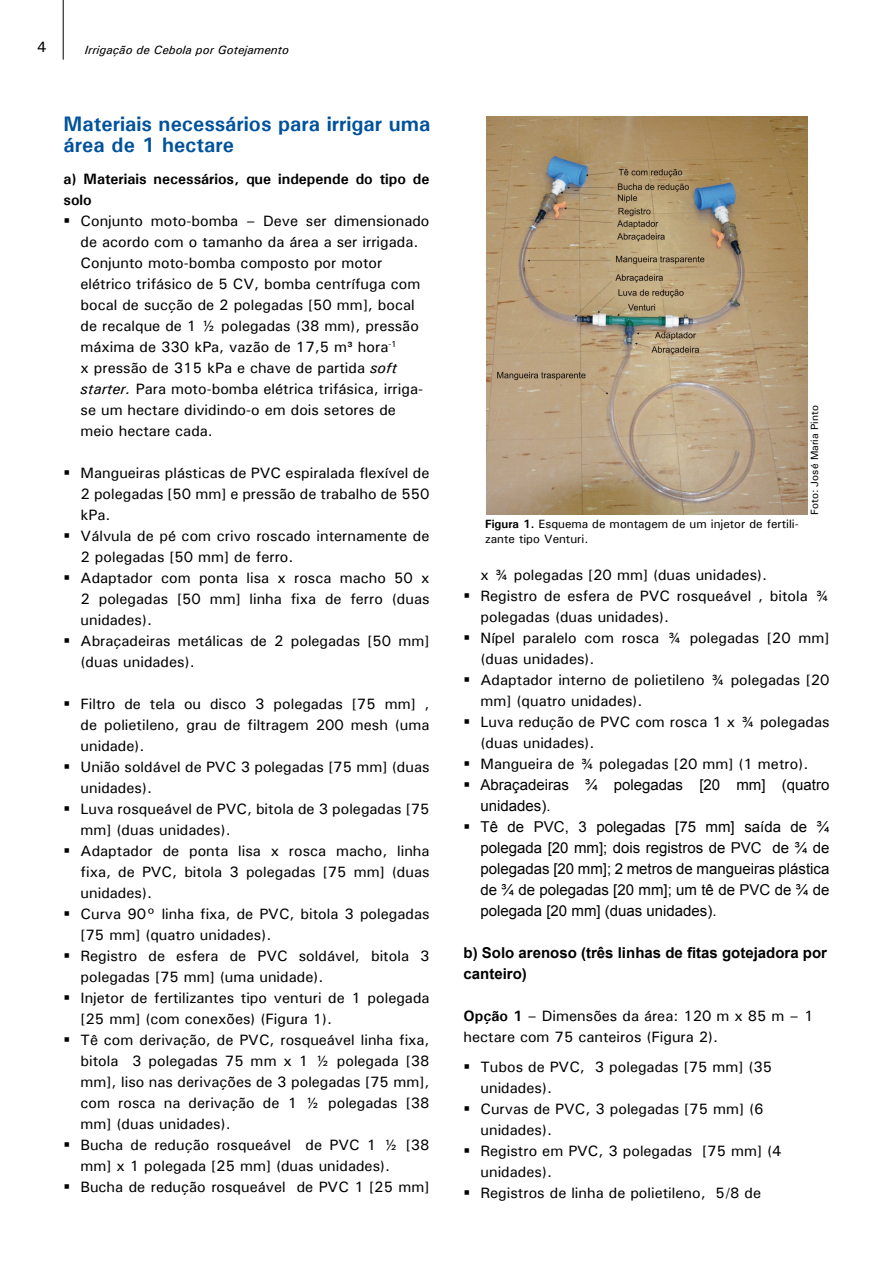
<style>
.page{position:relative;width:893px;height:1263px;background:#fff}
.page>*{position:absolute;margin:0;border:0;box-sizing:border-box;transform-origin:0 0}
.t1{font:700 21px/21px "Univers";color:#00529c}
.t2{font:500 15px/21px "Univers";color:#000}
.t3{font:15px/21px "Arial";color:#000}
.t4{font:700 15px/21px "Arial";color:#000}
.t5{font:700 15px/21px "Univers";color:#000}
.t6{font:500 12px/14.4px "Univers";color:#000}
.t7{font:italic 12px "Univers";color:#000}
.t8{font:500 10.5px "Univers";color:#000}
.s1{font-weight:400;font-style:italic}
.s2{font-weight:700}
</style>
<div class="page">
<hr style="left:63px;top:0;width:1px;height:60px;background:#000">
<img style="left:486px;top:117px;width:321px;height:398px">
<p class="t2" style="left:37px;top:38px;width:11px">4</p>
<p class="t7" style="left:85px;top:45px;width:206px">Irrigação de Cebola por Gotejamento</p>
<h1 class="t1" style="left:64px;top:115px;width:368px">Materiais necessários para irrigar uma área de 1 hectare</h1>
<p class="t5" style="left:64px;top:169px;width:367px">a) Materiais necessários, que independe do tipo de solo</p>
<p class="t2" style="left:81px;top:211px;width:350px;text-indent:-17px">▪ Conjunto moto-bomba – Deve ser dimensionado de acordo com o tamanho da área a ser irrigada.<br>Conjunto moto-bomba composto por motor elétrico trifásico de 5 CV, bomba centrífuga com bocal de sucção de 2 polegadas [50 mm], bocal de recalque de 1 ½ polegadas (38 mm), pressão máxima de 330 kPa, vazão de 17,5 m³ hora<sup>-1<br></sup>x pressão de 315 kPa e chave de partida <span class="s1">soft starter.</span> Para moto-bomba elétrica trifásica, irriga&shy;se um hectare dividindo-o em dois setores de meio hectare cada.</p>
<p class="t2" style="left:81px;top:463px;width:350px;text-align:justify;text-indent:-17px">▪ Mangueiras plásticas de PVC espiralada flexível de 2 polegadas [50 mm] e pressão de trabalho de 550 kPa.</p>
<p class="t2" style="left:81px;top:526px;width:350px;text-indent:-17px">▪ Válvula de pé com crivo roscado internamente de<br>2 polegadas [50 mm] de ferro.</p>
<p class="t2" style="left:81px;top:568px;width:350px;text-align:justify;text-indent:-17px">▪ Adaptador com ponta lisa x rosca macho 50 x 2 polegadas [50 mm] linha fixa de ferro (duas unidades).</p>
<p class="t2" style="left:81px;top:631px;width:350px;text-indent:-17px">▪ Abraçadeiras metálicas de 2 polegadas [50 mm] (duas unidades).</p>
<p class="t2" style="left:81px;top:694px;width:350px;text-align:justify;text-indent:-17px">▪ Filtro de tela ou disco 3 polegadas [75 mm] , de polietileno, grau de filtragem 200 mesh (uma unidade).</p>
<p class="t2" style="left:81px;top:757px;width:350px;text-indent:-17px">▪ União soldável de PVC 3 polegadas [75 mm] (duas unidades).</p>
<p class="t2" style="left:81px;top:799px;width:350px;text-indent:-17px">▪ Luva rosqueável de PVC, bitola de 3 polegadas [75 mm] (duas unidades).</p>
<p class="t2" style="left:81px;top:841px;width:350px;text-align:justify;text-indent:-17px">▪ Adaptador de ponta lisa x rosca macho, linha fixa, de PVC, bitola 3 polegadas [75 mm] (duas unidades).</p>
<p class="t2" style="left:81px;top:904px;width:350px;text-indent:-17px">▪ Curva 90° linha fixa, de PVC, bitola 3 polegadas [75 mm] (quatro unidades).</p>
<p class="t2" style="left:81px;top:946px;width:350px;text-indent:-17px">▪ Registro de esfera de PVC soldável, bitola 3 polegadas [75 mm] (uma unidade).</p>
<p class="t2" style="left:81px;top:988px;width:350px;text-indent:-17px">▪ Injetor de fertilizantes tipo venturi de 1 polegada [25 mm] (com conexões) (Figura 1).</p>
<p class="t2" style="left:81px;top:1030px;width:350px;text-align:justify;text-indent:-17px">▪ Tê com derivação, de PVC, rosqueável linha fixa, bitola 3 polegadas 75 mm x 1 ½ polegada [38 mm], liso nas derivações de 3 polegadas [75 mm], com rosca na derivação de 1 ½ polegadas [38 mm] (duas unidades).</p>
<p class="t2" style="left:81px;top:1135px;width:350px;text-indent:-17px">▪ Bucha de redução rosqueável de PVC 1 ½ [38 mm] x 1 polegada [25 mm] (duas unidades).</p>
<p class="t2" style="left:64px;top:1177px;width:367px">▪ Bucha de redução rosqueável de PVC 1 [25 mm]</p>
<p class="t8" style="left:810px;top:515px;width:111px;rotate:-90deg">Foto: José Maria Pinto</p>
<p class="t6" style="left:485px;top:518px;width:315px"><span class="s2">Figura 1.</span> Esquema de montagem de um injetor de fertili&shy;zante tipo Venturi.</p>
<p class="t2" style="left:480px;top:566px;width:288px">x ¾ polegadas [20 mm] (duas unidades).</p>
<p class="t2" style="left:480px;top:587px;width:350px;text-indent:-17px">▪ Registro de esfera de PVC rosqueável , bitola ¾ polegadas (duas unidades).</p>
<p class="t2" style="left:480px;top:629px;width:350px;text-indent:-17px">▪ Nípel paralelo com rosca ¾ polegadas [20 mm] (duas unidades).</p>
<p class="t2" style="left:480px;top:671px;width:350px;text-indent:-17px">▪ Adaptador interno de polietileno ¾ polegadas [20 mm] (quatro unidades).</p>
<p class="t2" style="left:480px;top:713px;width:350px;text-indent:-17px">▪ Luva redução de PVC com rosca 1 x ¾ polegadas (duas unidades).</p>
<p class="t2" style="left:463px;top:755px;width:346px">▪ Mangueira de ¾ polegadas [20 mm] (1 metro).</p>
<p class="t3" style="left:480px;top:776px;width:350px;text-indent:-17px">▪ Abraçadeiras ¾ polegadas [20 mm] (quatro unidades).</p>
<p class="t3" style="left:480px;top:818px;width:350px;text-align:justify;text-indent:-17px">▪ Tê de PVC, 3 polegadas [75 mm] saída de ¾ polegada [20 mm]; dois registros de PVC de ¾ de polegadas [20 mm]; 2 metros de mangueiras plástica de ¾ de polegadas [20 mm]; um tê de PVC de ¾ de polegada [20 mm] (duas unidades).</p>
<p class="t4" style="left:463px;top:944px;width:365px">b) Solo arenoso (três linhas de fitas gotejadora por canteiro)</p>
<p class="t2" style="left:463px;top:1007px;width:351px"><span class="s2">Opção 1</span> – Dimensões da área: 120 m x 85 m – 1 hectare com 75 canteiros (Figura 2).</p>
<p class="t2" style="left:480px;top:1057px;width:293px;text-indent:-17px">▪ Tubos de PVC, 3 polegadas [75 mm] (35 unidades).</p>
<p class="t2" style="left:480px;top:1099px;width:284px;text-indent:-17px">▪ Curvas de PVC, 3 polegadas [75 mm] (6 unidades).</p>
<p class="t2" style="left:480px;top:1141px;width:302px;text-indent:-17px">▪ Registro em PVC, 3 polegadas [75 mm] (4 unidades).</p>
<p class="t2" style="left:463px;top:1183px;width:299px">▪ Registros de linha de polietileno, 5/8 de</p>
</div>
